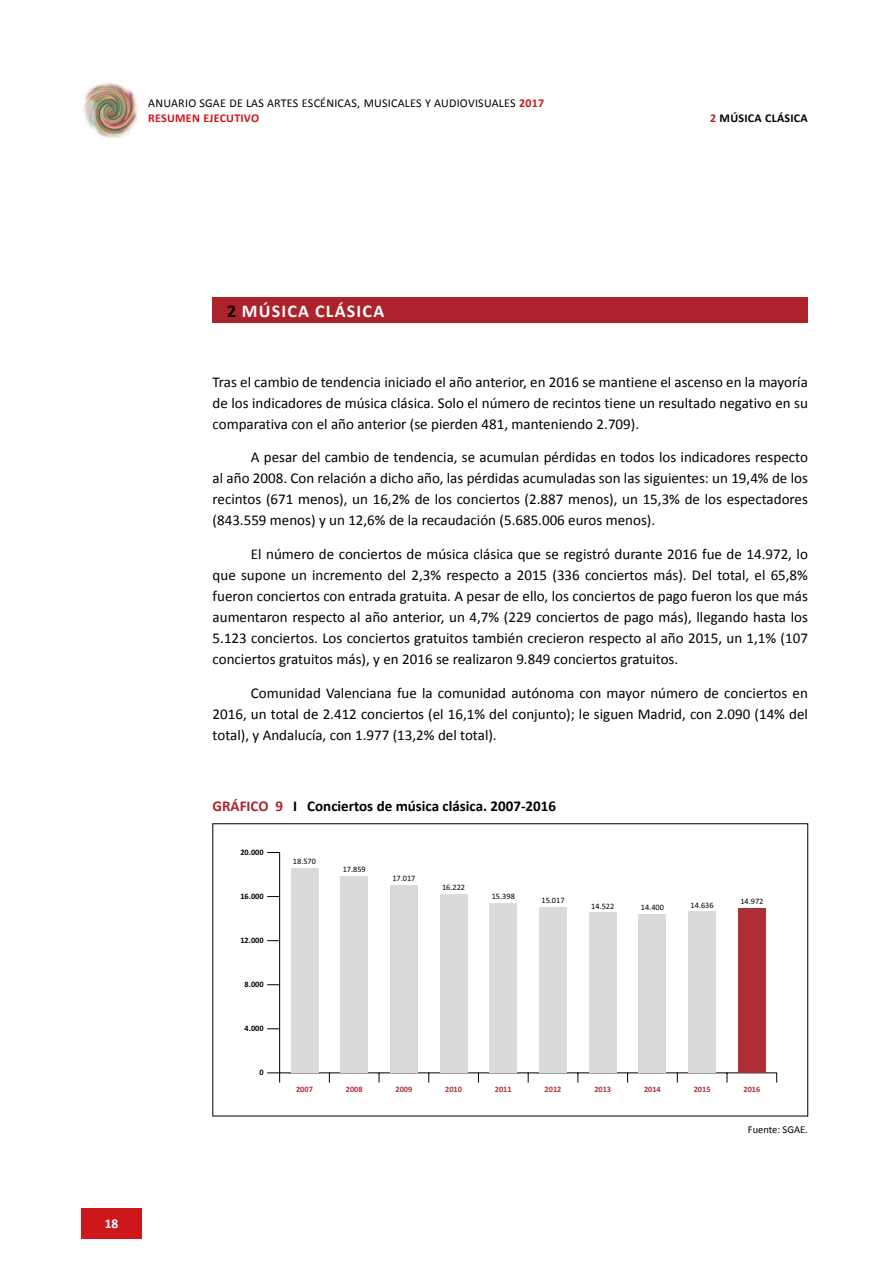
<style>
.page{position:relative;width:893px;height:1263px;background:#fff}
.page>*{position:absolute;margin:0;border:0;box-sizing:border-box;transform-origin:0 0}
.t1{font:700 18px "Calibri";letter-spacing:.07em;color:#fff}
.t2{font:15px/21px "Calibri";color:#000;text-align:justify}
.t3{font:700 15px "Calibri";color:#000}
.t4{font:700 13.5px "Calibri";color:#fff}
.t5{font:12px/15.6px "Calibri";letter-spacing:.02em;color:#000}
.t6{font:700 12px "Calibri";letter-spacing:.02em;color:#000}
.t7{font:10.5px "Calibri";color:#000}
.t8{font:8.25px "Calibri";color:#000}
.t9{font:700 8.25px "Calibri";color:#ae2e37}
.t10{font:700 8.25px "Calibri";color:#000}
.s1{font-weight:700;color:#cd171a}
.s2{color:#ad222b}
.s3{color:#000}
</style>
<div class="page">
<div style="left:82px;top:1208px;width:60px;height:30px;background:#cd171a"></div>
<img style="left:83px;top:83px;width:55px;height:56px">
<div style="left:213px;top:298px;width:595px;height:25px;background:#ad222b"></div>
<hr style="left:280px;top:1072px;width:497px;height:1px;background:#000">
<hr style="left:279px;top:852px;width:1px;height:221px;background:#000">
<svg style="left:267px;top:1072px;width:13px;height:10px"></svg>
<svg style="left:267px;top:1028px;width:12px;height:1px"></svg>
<svg style="left:267px;top:984px;width:12px;height:1px"></svg>
<svg style="left:267px;top:940px;width:12px;height:1px"></svg>
<svg style="left:267px;top:896px;width:12px;height:1px"></svg>
<svg style="left:267px;top:852px;width:12px;height:1px"></svg>
<div style="left:291px;top:868px;width:27px;height:205px;background:#dadada"></div>
<div style="left:340px;top:876px;width:28px;height:197px;background:#dadada"></div>
<div style="left:390px;top:885px;width:28px;height:188px;background:#dadada"></div>
<div style="left:440px;top:894px;width:27px;height:179px;background:#dadada"></div>
<div style="left:490px;top:903px;width:27px;height:170px;background:#dadada"></div>
<div style="left:539px;top:907px;width:28px;height:166px;background:#dadada"></div>
<div style="left:589px;top:913px;width:27px;height:160px;background:#dadada"></div>
<div style="left:639px;top:914px;width:27px;height:159px;background:#dadada"></div>
<div style="left:688px;top:911px;width:28px;height:162px;background:#dadada"></div>
<div style="left:738px;top:908px;width:28px;height:165px;background:#ae2e37"></div>
<p class="t5" style="left:148px;top:95px;width:397px">ANUARIO SGAE DE LAS ARTES ESCÉNICAS, MUSICALES Y AUDIOVISUALES <span class="s1">2017<br>RESUMEN EJECUTIVO</span></p>
<p class="t6" style="left:710px;top:111px;width:99px"><span class="s2">2</span> MÚSICA CLÁSICA</p>
<p class="t4" style="left:105px;top:1215px;width:15px">18</p>
<p class="t1" style="left:227px;top:300px;width:159px"><span class="s3">2</span> MÚSICA CLÁSICA</p>
<p class="t2" style="left:213px;top:371px;width:597px">Tras el cambio de tendencia iniciado el año anterior, en 2016 se mantiene el ascenso en la mayoría de los indicadores de música clásica. Solo el número de recintos tiene un resultado negativo en su comparativa con el año anterior (se pierden 481, manteniendo 2.709).</p>
<p class="t2" style="left:213px;top:447px;width:597px;text-indent:38px">A pesar del cambio de tendencia, se acumulan pérdidas en todos los indicadores respecto al año 2008. Con relación a dicho año, las pérdidas acumuladas son las siguientes: un 19,4% de los recintos (671 menos), un 16,2% de los conciertos (2.887 menos), un 15,3% de los espectadores (843.559 menos) y un 12,6% de la recaudación (5.685.006 euros menos).</p>
<p class="t2" style="left:213px;top:544px;width:597px;text-indent:38px">El número de conciertos de música clásica que se registró durante 2016 fue de 14.972, lo que supone un incremento del 2,3% respecto a 2015 (336 conciertos más). Del total, el 65,8% fueron conciertos con entrada gratuita. A pesar de ello, los conciertos de pago fueron los que más aumentaron respecto al año anterior, un 4,7% (229 conciertos de pago más), llegando hasta los 5.123 conciertos. Los conciertos gratuitos también crecieron respecto al año 2015, un 1,1% (107 conciertos gratuitos más), y en 2016 se realizaron 9.849 conciertos gratuitos.</p>
<p class="t2" style="left:213px;top:682px;width:597px;text-indent:38px">Comunidad Valenciana fue la comunidad autónoma con mayor número de conciertos en 2016, un total de 2.412 conciertos (el 16,1% del conjunto); le siguen Madrid, con 2.090 (14% del total), y Andalucía, con 1.977 (13,2% del total).</p>
<p class="t3" style="left:213px;top:796px;width:345px"><span class="s2">GRÁFICO 9</span> I Conciertos de música clásica. 2007-2016</p>
<p class="t10" style="left:240px;top:847px;width:25px">20.000</p>
<p class="t10" style="left:240px;top:891px;width:25px">16.000</p>
<p class="t10" style="left:240px;top:935px;width:25px">12.000</p>
<p class="t10" style="left:245px;top:979px;width:21px">8.000</p>
<p class="t10" style="left:245px;top:1023px;width:21px">4.000</p>
<p class="t10" style="left:259px;top:1067px;width:6px">0</p>
<p class="t8" style="left:293px;top:856px;width:25px">18.570</p>
<p class="t8" style="left:343px;top:864px;width:25px">17.859</p>
<p class="t8" style="left:392px;top:873px;width:25px">17.017</p>
<p class="t8" style="left:442px;top:882px;width:25px">16.222</p>
<p class="t8" style="left:492px;top:891px;width:25px">15.398</p>
<p class="t8" style="left:541px;top:895px;width:25px">15.017</p>
<p class="t8" style="left:591px;top:901px;width:25px">14.522</p>
<p class="t8" style="left:641px;top:902px;width:25px">14.400</p>
<p class="t8" style="left:691px;top:899px;width:25px">14.636</p>
<p class="t8" style="left:740px;top:896px;width:25px">14.972</p>
<p class="t9" style="left:296px;top:1084px;width:18px">2007</p>
<p class="t9" style="left:346px;top:1084px;width:18px">2008</p>
<p class="t9" style="left:395px;top:1084px;width:18px">2009</p>
<p class="t9" style="left:445px;top:1084px;width:18px">2010</p>
<p class="t9" style="left:495px;top:1084px;width:18px">2011</p>
<p class="t9" style="left:545px;top:1084px;width:18px">2012</p>
<p class="t9" style="left:594px;top:1084px;width:18px">2013</p>
<p class="t9" style="left:644px;top:1084px;width:18px">2014</p>
<p class="t9" style="left:694px;top:1084px;width:18px">2015</p>
<p class="t9" style="left:743px;top:1084px;width:18px">2016</p>
<p class="t7" style="left:748px;top:1123px;width:62px">Fuente: SGAE.</p>
</div>
